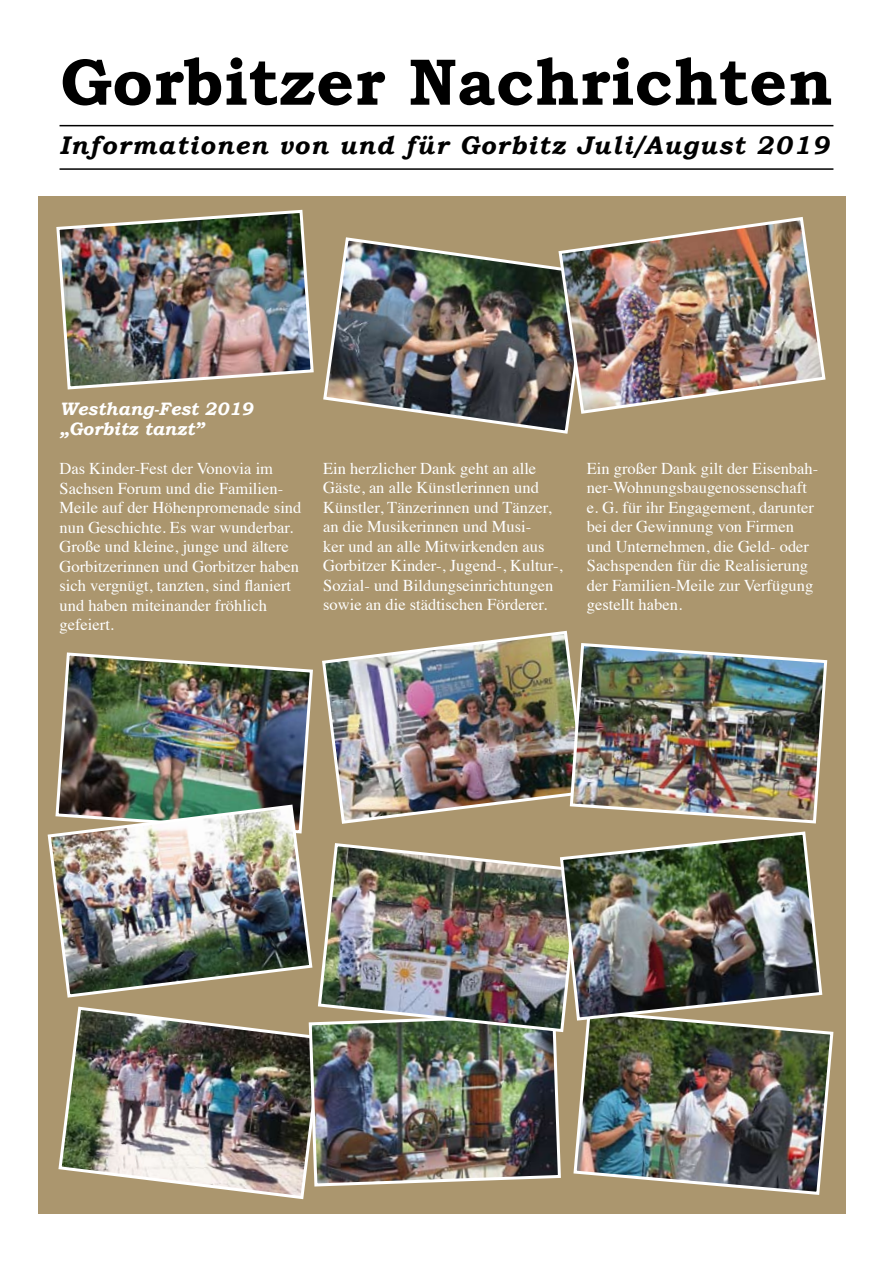
<style>
.page{position:relative;width:893px;height:1263px;background:#fff}
.page>*{position:absolute;margin:0;border:0;box-sizing:border-box;transform-origin:0 0}
.t1{font:700 66px "Bookman Old Style";letter-spacing:.005em;color:#000}
.t2{font:italic 700 25.5px "Bookman Old Style";letter-spacing:.05em;color:#000}
.t3{font:italic 700 18px/19.5px "Bookman Old Style";color:#fff}
.t4{font:16.5px/19.5px "Times";color:#fff}
</style>
<div class="page">
<div style="left:38px;top:196px;width:807px;height:1017px;background:#ab966e"></div>
<hr style="left:60px;top:125px;width:773px;height:1px;background:#000">
<hr style="left:60px;top:168px;width:773px;height:2px;background:#000">
<img style="left:58px;top:1006px;width:249px;height:194px">
<img style="left:323px;top:237px;width:247px;height:197px">
<img style="left:56px;top:209px;width:258px;height:181px">
<img style="left:56px;top:652px;width:257px;height:151px">
<img style="left:557px;top:217px;width:269px;height:198px">
<img style="left:322px;top:630px;width:246px;height:194px">
<img style="left:47px;top:803px;width:266px;height:195px">
<img style="left:307px;top:1022px;width:254px;height:165px">
<img style="left:568px;top:641px;width:260px;height:183px">
<img style="left:573px;top:1022px;width:261px;height:173px">
<img style="left:316px;top:843px;width:266px;height:191px">
<img style="left:558px;top:831px;width:265px;height:191px">
<h1 class="t1" style="left:60px;top:34px;width:774px">Gorbitzer Nachrichten</h1>
<h2 class="t2" style="left:60px;top:127px;width:771px">Informationen von und für Gorbitz Juli/August 2019</h2>
<p class="t3" style="left:60px;top:399px;width:195px">Westhang-Fest 2019 „Gorbitz tanzt”</p>
<p class="t4" style="left:60px;top:458px;width:243px">Das Kinder-Fest der Vonovia im<br>Sachsen Forum und die Familien-<br>Meile auf der Höhenpromenade sind nun Geschichte. Es war wunderbar.<br>Große und kleine, junge und ältere<br>Gorbitzerinnen und Gorbitzer haben sich vergnügt, tanzten, sind flaniert und haben miteinander fröhlich gefeiert.</p>
<p class="t4" style="left:323px;top:457px;width:241px">Ein herzlicher Dank geht an alle Gäste, an alle Künstlerinnen und Künstler, Tänzerinnen und Tänzer, an die Musikerinnen und Musi-<br>ker und an alle Mitwirkenden aus Gorbitzer Kinder-, Jugend-, Kultur-, Sozial- und Bildungseinrichtungen sowie an die städtischen Förderer.</p>
<p class="t4" style="left:587px;top:457px;width:233px">Ein großer Dank gilt der Eisenbah&shy;ner-Wohnungsbaugenossenschaft e. G. für ihr Engagement, darunter bei der Gewinnung von Firmen und Unternehmen, die Geld- oder<br>Sachspenden für die Realisierung der Familien-Meile zur Verfügung gestellt haben.</p>
</div>
